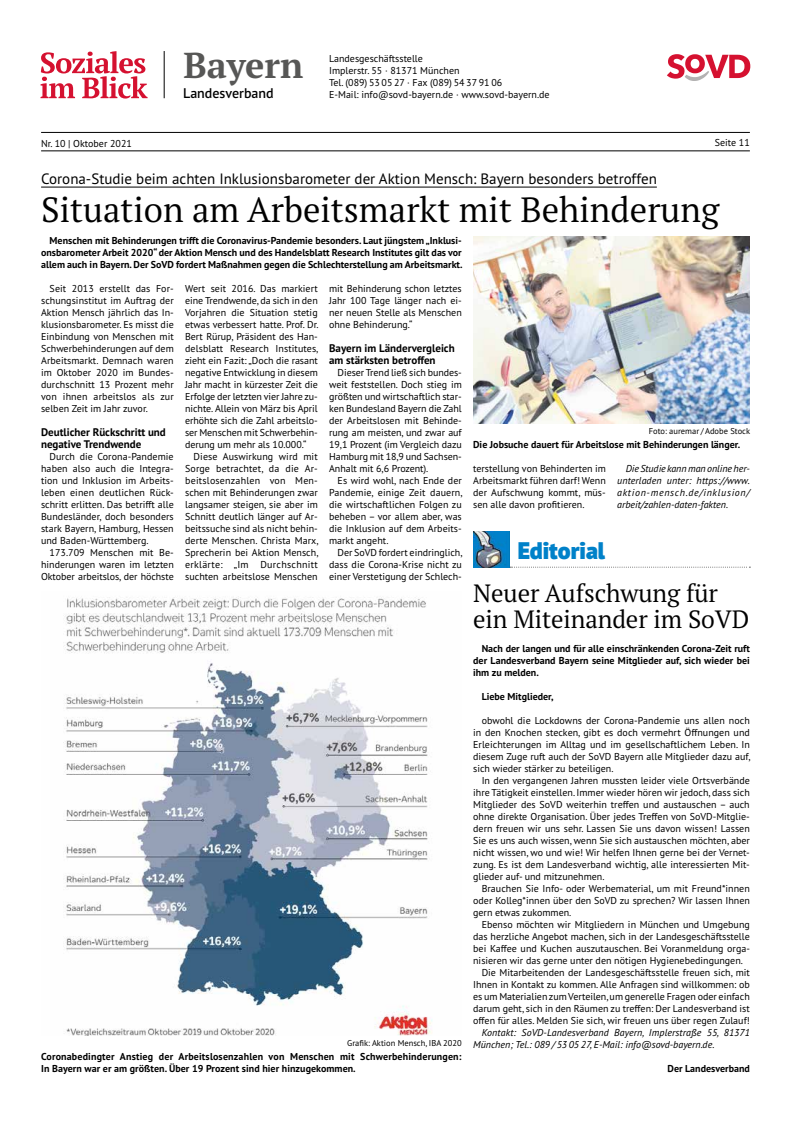
<style>
.page{position:relative;width:791px;height:1134px;background:#fff}
.page>*{position:absolute;margin:0;border:0;box-sizing:border-box;transform-origin:0 0}
.t1{font:700 36px "PT Serif Pro";color:#575756}
.t2{font:35px "PT Serif Pro";color:#000}
.t3{font:25px/26px "PT Serif Pro";letter-spacing:-.005em;color:#000}
.t4{font:900 24px "PT Sans Pro";color:#0081c9}
.t5{font:15px "PT Sans Pro";color:#000}
.t6{font:600 14px "PT Sans Pro";color:#000}
.t7{font:700 11px/12px "PT Sans Pro";color:#000}
.t8{font:10px/12px "PT Sans Pro";color:#000;text-align:justify}
.t9{font:700 10px/12px "PT Sans Pro";letter-spacing:.005em;color:#000;text-align:justify}
.t10{font:italic 10px/12px "PT Sans Pro";letter-spacing:.01em;color:#000;text-align:justify}
.t11{font:8.5px "PT Sans Pro";color:#000}
</style>
<div class="page">
<hr style="left:164px;top:51px;width:1px;height:47px;background:#000">
<hr style="left:41px;top:132px;width:709px;height:1px;background:#000">
<hr style="left:41px;top:151px;width:709px;height:1px;background:#000">
<svg style="left:667px;top:54px;width:83px;height:27px"></svg>
<svg style="left:41px;top:51px;width:107px;height:48px"></svg>
<img style="left:63px;top:596px;width:369px;height:440px">
<hr style="left:41px;top:187px;width:616px;height:1px;background:#000">
<img style="left:473px;top:237px;width:277px;height:187px">
<img style="left:473px;top:532px;width:36px;height:36px">
<svg style="left:510px;top:567px;width:240px;height:1px"></svg>
<h1 class="t1" style="left:183px;top:41px;width:121px">Bayern</h1>
<p class="t8" style="left:329px;top:52px;width:222px;text-align:left">Landesgeschäftsstelle<br>Implerstr. 55 · 81371 München<br>Tel. (089) 53 05 27 · Fax (089) 54 37 91 06<br>E-Mail: info@sovd-bayern.de · www.sovd-bayern.de</p>
<h3 class="t6" style="left:183px;top:84px;width:92px">Landesverband</h3>
<p class="t8" style="left:41px;top:137px;width:92px">Nr. 10 | Oktober 2021</p>
<p class="t8" style="left:715px;top:136px;width:36px">Seite 11</p>
<h3 class="t5" style="left:41px;top:169px;width:617px">Corona-Studie beim achten Inklusionsbarometer der Aktion Mensch: Bayern besonders betroffen</h3>
<h2 class="t2" style="left:41px;top:186px;width:680px">Situation am Arbeitsmarkt mit Behinderung</h2>
<p class="t9" style="left:41px;top:234px;width:423px;text-indent:8px">Menschen mit Behinderungen trifft die Coronavirus-Pandemie besonders. Laut jüngstem „Inklusi&shy;onsbarometer Arbeit 2020“ der Aktion Mensch und des Handelsblatt Research Institutes gilt das vor allem auch in Bayern. Der SoVD fordert Maßnahmen gegen die Schlechterstellung am Arbeitsmarkt.</p>
<p class="t8" style="left:41px;top:282px;width:134px;text-indent:8px">Seit 2013 erstellt das For&shy;schungsinstitut im Auftrag der Aktion Mensch jährlich das In&shy;klusionsbarometer. Es misst die Einbindung von Menschen mit Schwerbehinderungen auf dem Arbeitsmarkt. Demnach waren im Oktober 2020 im Bundes&shy;durchschnitt 13 Prozent mehr von ihnen arbeitslos als zur selben Zeit im Jahr zuvor.</p>
<p class="t7" style="left:41px;top:426px;width:126px">Deutlicher Rückschritt und negative Trendwende</p>
<p class="t8" style="left:41px;top:450px;width:134px;text-indent:9px">Durch die Corona-Pandemie haben also auch die Integra&shy;tion und Inklusion im Arbeits&shy;leben einen deutlichen Rück&shy;schritt erlitten. Das betrifft alle Bundesländer, doch besonders stark Bayern, Hamburg, Hessen und Baden-Württemberg.</p>
<p class="t8" style="left:41px;top:546px;width:134px;text-indent:8px">173.709 Menschen mit Be&shy;hinderungen waren im letzten Oktober arbeitslos, der höchste</p>
<p class="t8" style="left:185px;top:282px;width:135px">Wert seit 2016. Das markiert eine Trendwende, da sich in den Vorjahren die Situation stetig etwas verbessert hatte. Prof. Dr.<br>Bert Rürup, Präsident des Han&shy;delsblatt Research Institutes, zieht ein Fazit: „Doch die rasant negative Entwicklung in diesem Jahr macht in kürzester Zeit die Erfolge der letzten vier Jahre zu&shy;nichte. Allein von März bis April erhöhte sich die Zahl arbeitslo&shy;ser Menschen mit Schwerbehin&shy;derung um mehr als 10.000.“</p>
<p class="t8" style="left:185px;top:450px;width:135px;text-indent:8px">Diese Auswirkung wird mit Sorge betrachtet, da die Ar&shy;beitslosenzahlen von Men&shy;schen mit Behinderungen zwar langsamer steigen, sie aber im Schnitt deutlich länger auf Ar&shy;beitssuche sind als nicht behin&shy;derte Menschen. Christa Marx, Sprecherin bei Aktion Mensch, erklärte: „Im Durchschnitt suchten arbeitslose Menschen</p>
<p class="t8" style="left:329px;top:282px;width:134px">mit Behinderung schon letztes Jahr 100 Tage länger nach ei&shy;ner neuen Stelle als Menschen ohne Behinderung.“</p>
<p class="t7" style="left:329px;top:342px;width:127px">Bayern im Ländervergleich am stärksten betroffen</p>
<p class="t8" style="left:329px;top:366px;width:134px;text-indent:8px">Dieser Trend ließ sich bundes&shy;weit feststellen. Doch stieg im größten und wirtschaftlich star&shy;ken Bundesland Bayern die Zahl der Arbeitslosen mit Behinde&shy;rung am meisten, und zwar auf 19,1 Prozent (im Vergleich dazu Hamburg mit 18,9 und Sachsen-Anhalt mit 6,6 Prozent).</p>
<p class="t8" style="left:329px;top:474px;width:135px;text-indent:8px">Es wird wohl, nach Ende der Pandemie, einige Zeit dauern, die wirtschaftlichen Folgen zu beheben – vor allem aber, was die Inklusion auf dem Arbeits&shy;markt angeht.</p>
<p class="t8" style="left:329px;top:546px;width:135px;text-indent:8px">Der SoVD fordert eindringlich, dass die Corona-Krise nicht zu einer Verstetigung der Schlech-</p>
<p class="t11" style="left:347px;top:1037px;width:116px">Grafik: Aktion Mensch, IBA 2020</p>
<p class="t9" style="left:41px;top:1050px;width:422px">Coronabedingter Anstieg der Arbeitslosenzahlen von Menschen mit Schwerbehinderungen:<br>In Bayern war er am größten. Über 19 Prozent sind hier hinzugekommen.</p>
<p class="t11" style="left:649px;top:425px;width:103px">Foto: auremar / Adobe Stock</p>
<p class="t10" style="left:617px;top:462px;width:134px;text-indent:8px">Die Studie kann man online her&shy;unterladen unter: https://www. aktion-mensch.de/inklusion/ arbeit/zahlen-daten-fakten.</p>
<p class="t9" style="left:473px;top:438px;width:268px">Die Jobsuche dauert für Arbeitslose mit Behinderungen länger.</p>
<p class="t8" style="left:473px;top:462px;width:134px">terstellung von Behinderten im Arbeitsmarkt führen darf! Wenn der Aufschwung kommt, müs&shy;sen alle davon profitieren.</p>
<h3 class="t4" style="left:518px;top:534px;width:89px">Editorial</h3>
<h3 class="t3" style="left:473px;top:579px;width:278px">Neuer Aufschwung für ein Miteinander im SoVD</h3>
<p class="t9" style="left:473px;top:642px;width:278px;text-indent:8px">Nach der langen und für alle einschränkenden Corona-Zeit ruft der Landesverband Bayern seine Mitglieder auf, sich wieder bei ihm zu melden.</p>
<p class="t9" style="left:482px;top:690px;width:73px">Liebe Mitglieder,</p>
<p class="t8" style="left:473px;top:714px;width:279px;text-indent:8px">obwohl die Lockdowns der Corona-Pandemie uns allen noch in den Knochen stecken, gibt es doch vermehrt Öffnungen und Erleichterungen im Alltag und im gesellschaftlichem Leben. In diesem Zuge ruft auch der SoVD Bayern alle Mitglieder dazu auf, sich wieder stärker zu beteiligen.</p>
<p class="t8" style="left:473px;top:774px;width:278px;text-indent:8px">In den vergangenen Jahren mussten leider viele Ortsverbände ihre Tätigkeit einstellen. Immer wieder hören wir jedoch, dass sich Mitglieder des SoVD weiterhin treffen und austauschen – auch ohne direkte Organisation. Über jedes Treffen von SoVD-Mitglie&shy;dern freuen wir uns sehr. Lassen Sie uns davon wissen! Lassen Sie es uns auch wissen, wenn Sie sich austauschen möchten, aber nicht wissen, wo und wie! Wir helfen Ihnen gerne bei der Vernet&shy;zung. Es ist dem Landesverband wichtig, alle interessierten Mit&shy;glieder auf- und mitzunehmen.</p>
<p class="t8" style="left:473px;top:882px;width:278px;text-indent:8px">Brauchen Sie Info- oder Werbematerial, um mit Freund*innen oder Kolleg*innen über den SoVD zu sprechen? Wir lassen Ihnen gern etwas zukommen.</p>
<p class="t8" style="left:482px;top:918px;width:270px">Ebenso möchten wir Mitgliedern in München und Umgebung</p>
<p class="t8" style="left:473px;top:930px;width:278px">das herzliche Angebot machen, sich in der Landesgeschäftsstelle</p>
<p class="t8" style="left:473px;top:942px;width:278px">bei Kaffee und Kuchen auszutauschen. Bei Voranmeldung orga-</p>
<p class="t8" style="left:473px;top:954px;width:271px">nisieren wir das gerne unter den nötigen Hygienebedingungen.</p>
<p class="t8" style="left:482px;top:966px;width:270px">Die Mitarbeitenden der Landesgeschäftsstelle freuen sich, mit</p>
<p class="t8" style="left:473px;top:978px;width:278px">Ihnen in Kontakt zu kommen. Alle Anfragen sind willkommen: ob</p>
<p class="t8" style="left:473px;top:990px;width:278px">es um Materialien zum Verteilen, um generelle Fragen oder einfach</p>
<p class="t8" style="left:473px;top:1002px;width:278px">darum geht, sich in den Räumen zu treffen: Der Landesverband ist</p>
<p class="t8" style="left:473px;top:1014px;width:278px">offen für alles. Melden Sie sich, wir freuen uns über regen Zulauf!</p>
<p class="t10" style="left:473px;top:1026px;width:278px;text-indent:8px">Kontakt: SoVD-Landesverband Bayern, Implerstraße 55, 81371<br>München; Tel.: 089 / 53 05 27, E-Mail: info@sovd-bayern.de.</p>
<p class="t9" style="left:667px;top:1062px;width:84px">Der Landesverband</p>
</div>
